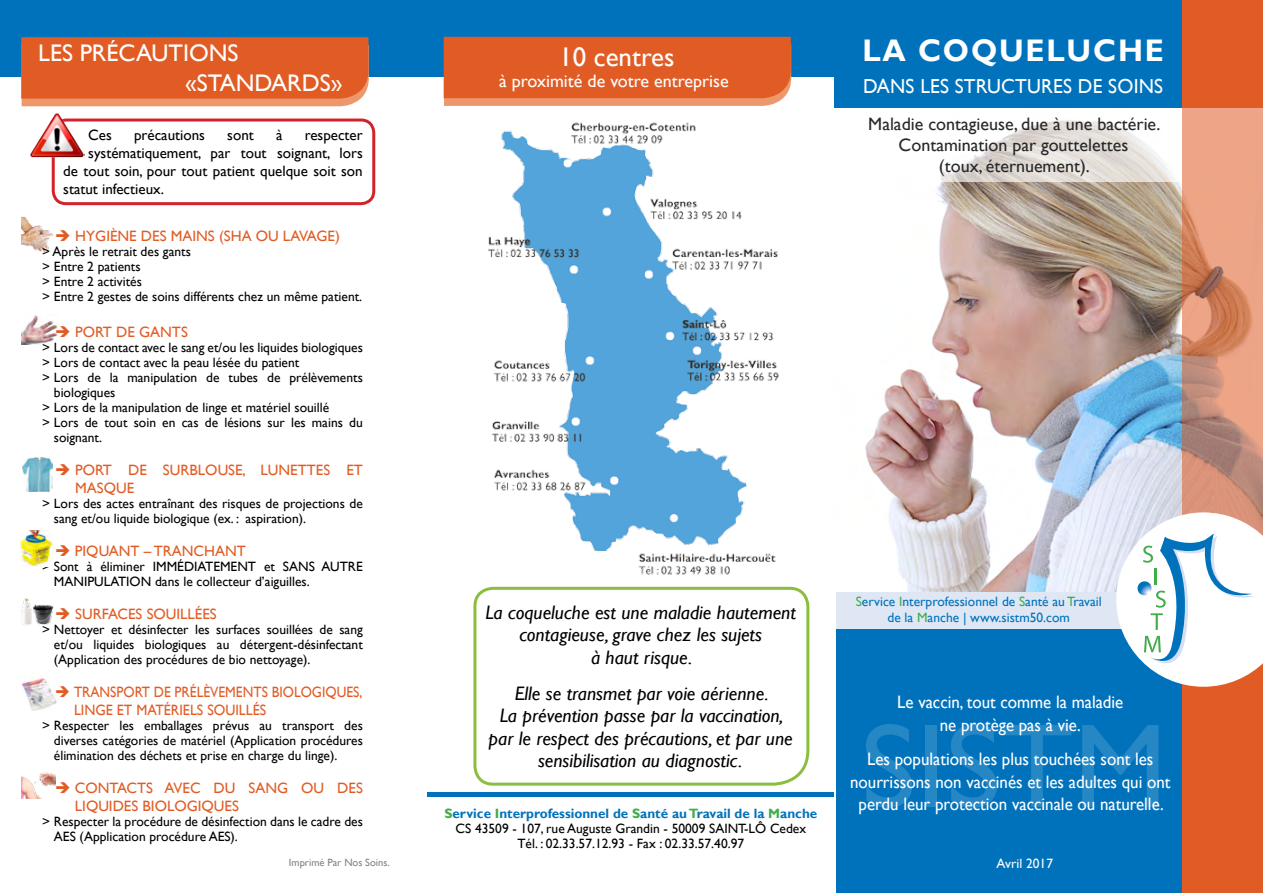
<style>
.page{position:relative;width:1263px;height:893px;background:#fff}
.page>*{position:absolute;margin:0;border:0;box-sizing:border-box;transform-origin:0 0}
.t1{font:120px "Gill Sans";color:#fff}
.t2{font:700 31.2px "Gill Sans";letter-spacing:.06em;color:#fff;scale:.96 1}
.t3{font:27px "Gill Sans";color:#fff}
.t4{font:24px/30px "Gill Sans";color:#fff}
.t5{font:20.25px "Gill Sans";letter-spacing:.01em;color:#fff;scale:.96 1}
.t6{font:italic 19.5px/22.5px "Gill Sans";color:#000;text-align:center}
.t7{font:18px/22.5px "Gill Sans";color:#fff;text-align:center;scale:.94 1}
.t8{font:18px/21px "Gill Sans";color:#292829;text-align:center}
.t9{font:18px "Gill Sans";color:#fff}
.t10{font:15px/18px "Gill Sans";color:#e15c25}
.t11{font:15px "Gill Sans";color:#000}
.t12{font:15px/18px "Gill Sans";color:#e15c25;scale:.91 1}
.t13{font:13.5px/15px "Gill Sans";color:#000}
.t14{font:13.5px/16.2px "Gill Sans";color:#0072bc;text-align:center}
.t15{font:700 13.5px "Gill Sans";color:#0072bc}
.t16{font:13.5px "Gill Sans";color:#fff}
.t17{font:10.5px "Gill Sans";color:#808285}
.s1{color:#41ad49}
</style>
<div class="page">
<img style="left:21px;top:216px;width:31px;height:36px">
<img style="left:22px;top:678px;width:35px;height:32px">
<img style="left:22px;top:315px;width:37px;height:29px">
<img style="left:21px;top:531px;width:33px;height:35px">
<img style="left:865px;top:182px;width:317px;height:410px">
<div style="left:836px;top:629px;width:347px;height:264px;background:#0072bc"></div>
<div style="left:1182px;top:629px;width:81px;height:264px;background:#e15c25"></div>
<div style="left:836px;top:592px;width:346px;height:37px;background:#dfe7f5"></div>
<div style="left:0;top:0;width:850px;height:77px;background:#0072bc"></div>
<hr style="left:427px;top:792px;width:407px;height:4px;background:#0072bc">
<svg style="left:21px;top:37px;width:348px;height:69px;background:#e1632e"></svg>
<svg style="left:473px;top:586px;width:337px;height:200px"></svg>
<svg style="left:834px;top:107px;width:348px;height:75px"></svg>
<div style="left:835px;top:0;width:428px;height:107px;background:#0072bc"></div>
<svg style="left:1182px;top:107px;width:81px;height:405px;background:#d9957a"></svg>
<svg style="left:1116px;top:512px;width:147px;height:175px"></svg>
<div style="left:1182px;top:0;width:81px;height:107px;background:#e15c25"></div>
<svg style="left:444px;top:37px;width:347px;height:69px;background:#e2632e"></svg>
<img style="left:473px;top:122px;width:310px;height:466px">
<img style="left:22px;top:598px;width:32px;height:27px">
<img style="left:23px;top:458px;width:29px;height:33px">
<div style="left:52px;top:119px;width:323px;height:86px;border:3px solid #d2232a;border-radius:13px"></div>
<img style="left:30px;top:113px;width:55px;height:45px">
<img style="left:22px;top:772px;width:34px;height:27px">
<h3 class="t4" style="left:185px;top:39px;width:159px;text-indent:-147px">Les précautions «standards»</h3>
<p class="t11" style="left:88px;top:126px;width:25px">Ces</p>
<p class="t11" style="left:134px;top:126px;width:72px">précautions</p>
<p class="t11" style="left:227px;top:126px;width:28px">sont</p>
<p class="t11" style="left:276px;top:126px;width:8px">à</p>
<p class="t11" style="left:305px;top:126px;width:59px">respecter</p>
<p class="t11" style="left:88px;top:144px;width:276px">systématiquement, par tout soignant, lors</p>
<p class="t11" style="left:63px;top:162px;width:301px">de tout soin, pour tout patient quelque soit son</p>
<p class="t11" style="left:63px;top:180px;width:102px">statut infectieux.</p>
<p class="t10" style="left:55px;top:227px;width:286px">➔ Hygiène des mains (SHA ou lavage)</p>
<p class="t13" style="left:42px;top:244px;width:321px">&gt; Après le retrait des gants<br>&gt; Entre 2 patients<br>&gt; Entre 2 activités<br>&gt; Entre 2 gestes de soins différents chez un même patient.</p>
<p class="t10" style="left:55px;top:323px;width:134px">➔ Port de gants</p>
<p class="t13" style="left:42px;top:340px;width:322px">&gt; Lors de contact avec le sang et/ou les liquides biologiques</p>
<p class="t13" style="left:42px;top:355px;width:259px">&gt; Lors de contact avec la peau lésée du patient</p>
<p class="t13" style="left:42px;top:370px;width:322px">&gt; Lors de la manipulation de tubes de prélèvements</p>
<p class="t13" style="left:54px;top:385px;width:63px">biologiques</p>
<p class="t13" style="left:42px;top:400px;width:288px">&gt; Lors de la manipulation de linge et matériel souillé</p>
<p class="t13" style="left:42px;top:415px;width:322px">&gt; Lors de tout soin en cas de lésions sur les mains du</p>
<p class="t13" style="left:54px;top:430px;width:50px">soignant.</p>
<p class="t10" style="left:75px;top:461px;width:289px;text-indent:-20px">➔ Port de surblouse, lunettes et masque</p>
<p class="t13" style="left:54px;top:496px;width:310px;text-indent:-12px">&gt; Lors des actes entraînant des risques de projections de sang et/ou liquide biologique (ex. : aspiration).</p>
<p class="t10" style="left:55px;top:542px;width:192px">➔ Piquant – tranchant</p>
<p class="t13" style="left:42px;top:559px;width:119px">&gt; Sont à éliminer IMM</p>
<p class="t13" style="left:177px;top:559px;width:16px">ÉDIATEMENT</p>
<p class="t13" style="left:264px;top:559px;width:28px">et SANS</p>
<p class="t13" style="left:321px;top:559px;width:10px">AUTRE</p>
<p class="t13" style="left:54px;top:574px;width:9px">MANI</p>
<p class="t13" style="left:87px;top:574px;width:16px">PULATION</p>
<p class="t13" style="left:155px;top:574px;width:156px">dans le collecteur d’aiguilles.</p>
<p class="t10" style="left:55px;top:605px;width:163px">➔ Surfaces souillées</p>
<p class="t13" style="left:54px;top:622px;width:310px;text-align:justify;text-indent:-12px">&gt; N ettoyer et désinfecter les surfaces souillées de sang et/ou liquides biologiques au détergent-désinfectant (Application des procédures de bio nettoyage).</p>
<p class="t12" style="left:74px;top:683px;width:318px;text-indent:-19px">➔ Transport de prélèvements Biologiques, linge et matériels souillés</p>
<p class="t13" style="left:54px;top:718px;width:310px;text-align:justify;text-indent:-12px">&gt; Respecter les emballages prévus au transport des diverses catégories de matériel (Application procédures élimination des déchets et prise en charge du linge).</p>
<p class="t10" style="left:75px;top:779px;width:289px;text-indent:-20px">➔ Contacts avec du sang ou des liquides biologiques</p>
<p class="t13" style="left:54px;top:814px;width:310px;text-indent:-12px">&gt; Respecter la procédure de désinfection dans le cadre des<br>AES</p>
<p class="t13" style="left:80px;top:829px;width:160px">(Application procédure AES).</p>
<p class="t17" style="left:289px;top:857px;width:102px">Imprimé Par Nos Soins.</p>
<h3 class="t3" style="left:559px;top:42px;width:117px">10 centres</h3>
<h3 class="t9" style="left:499px;top:71px;width:231px">à proximité de votre entreprise</h3>
<h2 class="t2" style="left:862px;top:32px;width:316px">La coqueluche</h2>
<h3 class="t5" style="left:863px;top:74px;width:314px">dans les structures de soins</h3>
<h3 class="t8" style="left:868px;top:114px;width:294px">Maladie contagieuse, due à une bactérie.<br>Contamination par gouttelettes<br>(toux, éternuement).</h3>
<h3 class="t6" style="left:485px;top:601px;width:312px">La coqueluche est une maladie hautement contagieuse, grave chez les sujets<br>à haut risque.</h3>
<h3 class="t6" style="left:489px;top:682px;width:306px">Elle se transmet par voie aérienne.<br>La prévention passe par la vaccination, par le respect des précautions, et par une sensibilisation au diagnostic.</h3>
<p class="t15" style="left:444px;top:805px;width:374px"><span class="s1">S</span>ervice <span class="s1">I</span>nterprofessionnel de <span class="s1">S</span>anté au<span class="s1">T</span>ravail de la <span class="s1">M</span>anche</p>
<p class="t13" style="left:455px;top:821px;width:262px">CS 43509 - 107, rue Auguste Grandin - 50009 SAINT</p>
<p class="t13" style="left:517px;top:836px;width:228px">Tél. : 02.33.57.12.93 - Fax : 02.33.57.40.97</p>
<p class="t13" style="left:744px;top:821px;width:63px">-LÔ Cedex</p>
<p class="t14" style="left:856px;top:593px;width:247px"><span class="s1">S</span>ervice <span class="s1">I</span>nterprofessionnel de <span class="s1">S</span>anté au <span class="s1">T</span>ravail de la <span class="s1">M</span>anche | www.sistm50.com</p>
<h3 class="t7" style="left:897px;top:691px;width:242px">Le vaccin, tout comme la maladie ne protège pas à vie.</h3>
<h3 class="t7" style="left:850px;top:748px;width:342px">Les populations les plus touchées sont les nourrissons non vaccinés et les adultes qui ont perdu leur protection vaccinale ou naturelle.</h3>
<h1 class="t1" style="left:861px;top:697px;width:308px">SISTM</h1>
<p class="t16" style="left:996px;top:856px;width:58px">Avril 2017</p>
</div>
